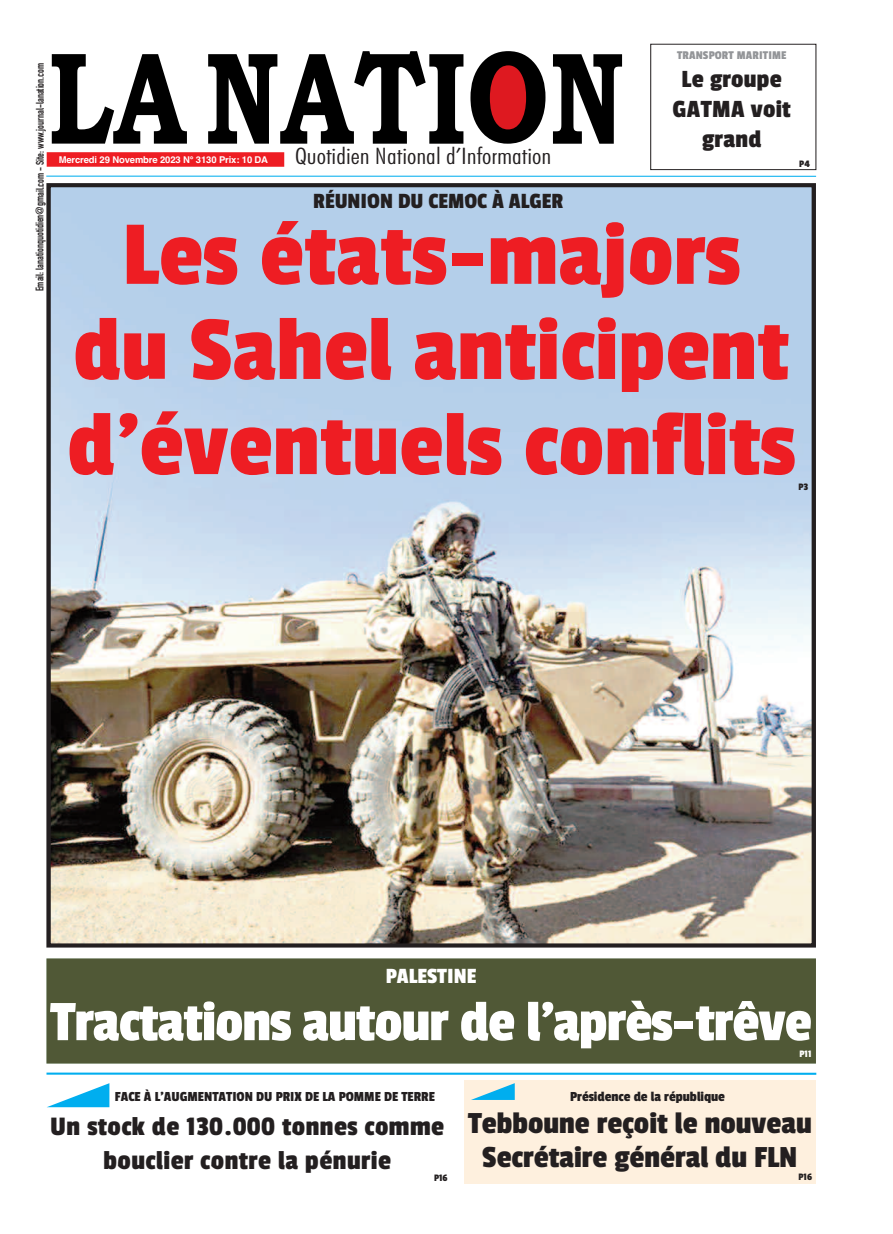
<style>
.page{position:relative;width:893px;height:1234px;background:#fff}
.page>*{position:absolute;margin:0;border:0;box-sizing:border-box;transform-origin:0 0}
.t1{font:95.1px/95.1px "Passion One";letter-spacing:.005em;color:#ee1d23;text-align:center;scale:1.05 1}
.t2{font:59.7px "Passion One";letter-spacing:-.015em;color:#fff}
.t3{font:32.1px/34.2px "Passion One";color:#231f20;text-align:center;scale:1.05 1}
.t4{font:27.9px/34.2px "Passion One";letter-spacing:.015em;color:#231f20;text-align:center;scale:1.05 1}
.t5{font:25.95px/30px "Passion One";letter-spacing:.01em;color:#231f20;text-align:center;scale:1.05 1}
.t6{font:300 condensed 22.8px "Futura BT";color:#231f20;scale:1.21 1}
.t7{font:22.8px "Passion One";color:#231f20;scale:1.05 1}
.t8{font:22.8px "Passion One";color:#fff;scale:1.05 1}
.t9{font:14.55px "Passion One";color:#231f20;scale:1.05 1}
.t10{font:12.45px "Passion One";letter-spacing:.01em;color:#939598;scale:1.05 1}
.t11{font:700 10.8px "DIN Condensed";color:#231f20;scale:.95 1}
.t12{font:10.35px "Passion One";color:#231f20;scale:1.05 1}
.t13{font:10.35px "Passion One";color:#fff;scale:1.05 1}
.t14{font:700 9.3px "Helvetica";letter-spacing:-.015em;color:#fff}
</style>
<div class="page">
<img style="left:51px;top:188px;width:760px;height:754px">
<div style="left:46px;top:183px;width:770px;height:764px;border:4px solid #231f20"></div>
<div style="left:465px;top:1079px;width:351px;height:104px;background:#fef0de"></div>
<div style="left:47px;top:152px;width:237px;height:15px;background:#ee1d23"></div>
<svg style="left:52px;top:54px;width:135px;height:90px"></svg>
<svg style="left:208px;top:51px;width:255px;height:93px"></svg>
<svg style="left:470px;top:51px;width:75px;height:93px"></svg>
<svg style="left:553px;top:54px;width:69px;height:90px"></svg>
<hr style="left:46px;top:175px;width:770px;height:2px;background:#00aeef">
<div style="left:650px;top:44px;width:166px;height:126px;border:1px solid #231f20"></div>
<svg style="left:50px;top:1083px;width:59px;height:23px"></svg>
<svg style="left:473px;top:1083px;width:42px;height:16px"></svg>
<hr style="left:46px;top:1072px;width:770px;height:2px;background:#00aeef">
<div style="left:46px;top:958px;width:770px;height:105px;background:#505836"></div>
<p class="t11" style="left:34px;top:291px;width:242px;rotate:-90deg">Email: lanationquotidien@gmail.com - Site: www.journal-lanation.com</p>
<p class="t14" style="left:59px;top:154px;width:211px">Mercredi 29 Novembre 2023 N° 3130 Prix: 10 DA</p>
<h3 class="t6" style="left:295px;top:143px;width:213px">Quotidien National d’Information</h3>
<p class="t10" style="left:677px;top:49px;width:106px">TRANSPORT MARITIME</p>
<h3 class="t5" style="left:673px;top:64px;width:114px">Le groupe<br>GATMA voit grand</h3>
<p class="t12" style="left:799px;top:158px;width:11px">P4</p>
<h3 class="t7" style="left:313px;top:189px;width:240px">RÉUNION DU CEMOC À ALGER</h3>
<h1 class="t1" style="left:67px;top:206px;width:695px">Les états-majors du Sahel anticipent d’éventuels conflits</h1>
<p class="t12" style="left:798px;top:481px;width:11px">P3</p>
<h3 class="t8" style="left:386px;top:963px;width:88px">PALESTINE</h3>
<h2 class="t2" style="left:50px;top:990px;width:763px">Tractations autour de l’après-trêve</h2>
<p class="t9" style="left:115px;top:1088px;width:306px">FACE À L’AUGMENTATION DU PRIX DE LA POMME DE TERRE</p>
<h3 class="t4" style="left:50px;top:1108px;width:377px">Un stock de 130.000 tonnes comme bouclier contre la pénurie</h3>
<p class="t12" style="left:434px;top:1172px;width:14px">P16</p>
<p class="t13" style="left:799px;top:1048px;width:13px">P11</p>
<p class="t9" style="left:570px;top:1088px;width:149px">Présidence de la république</p>
<h3 class="t3" style="left:468px;top:1105px;width:329px">Tebboune reçoit le nouveau<br>Secrétaire général du FLN</h3>
<p class="t12" style="left:798px;top:1170px;width:15px">P16</p>
</div>
